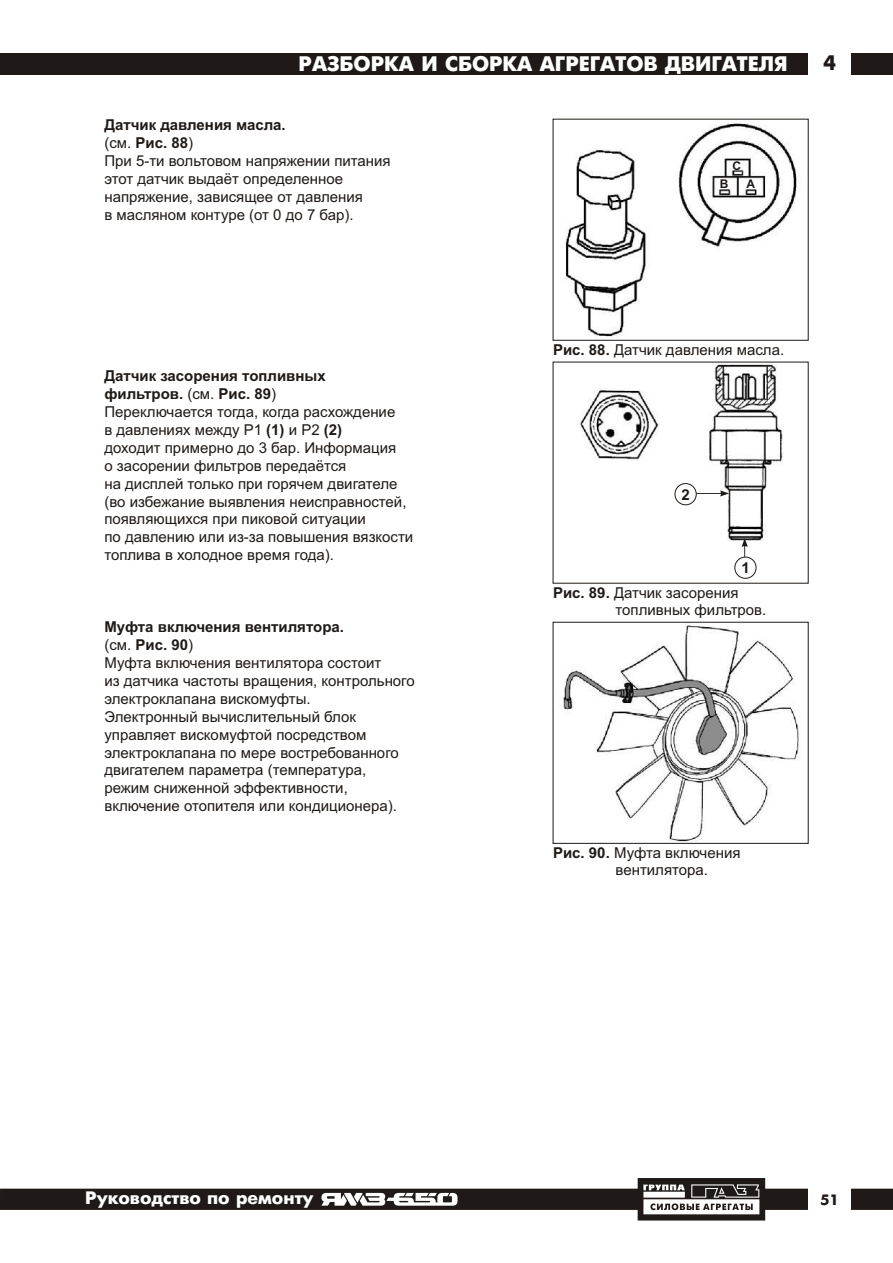
<style>
.page{position:relative;width:893px;height:1263px;background:#fff}
.page>*{position:absolute;margin:0;border:0;box-sizing:border-box;transform-origin:0 0}
.t1{font:700 21px "Futuris";color:#fff}
.t2{font:700 21px "Futuris";color:#1f1a17}
.t3{font:700 18px "Futuris";color:#fff}
.t4{font:15px/17.9px "Arial";color:#1f1a17}
.t5{font:700 15px "Futuris";color:#1f1a17}
.t6{font:700 15px "Arial";color:#1f1a17}
.t7{font:700 12px "Arial";color:#1f1a17}
.s1{font-weight:700}
</style>
<div class="page">
<div style="left:0;top:53px;width:893px;height:21px;background:#1f1a17"></div>
<div style="left:0;top:1189px;width:893px;height:21px;background:#1f1a17"></div>
<svg style="left:638px;top:1178px;width:127px;height:42px"></svg>
<svg style="left:321px;top:1193px;width:136px;height:13px"></svg>
<div style="left:808px;top:1185px;width:42px;height:28px;background:#fff"></div>
<div style="left:808px;top:51px;width:42px;height:26px;background:#fff"></div>
<img style="left:576px;top:364px;width:207px;height:177px">
<img style="left:562px;top:624px;width:238px;height:218px">
<img style="left:565px;top:123px;width:232px;height:214px">
<svg style="left:672px;top:482px;width:57px;height:26px"></svg>
<svg style="left:733px;top:538px;width:26px;height:41px"></svg>
<h1 class="t1" style="left:299px;top:56px;width:491px">РАЗБОРКА И СБОРКА АГРЕГАТОВ ДВИГАТЕЛЯ</h1>
<h1 class="t2" style="left:823px;top:55px;width:14px">4</h1>
<p class="t4" style="left:104px;top:117px;width:288px"><span class="s1">Датчик давления масла.<br></span>(см. <span class="s1">Рис. 88</span>)<br>При 5-ти вольтовом напряжении питания этот датчик выдаёт определенное напряжение, зависящее от давления<br>в масляном контуре (от 0 до 7 бар).</p>
<p class="t4" style="left:104px;top:368px;width:310px"><span class="s1">Датчик засорения топливных<br>фильтров.</span> (см. <span class="s1">Рис. 89</span>)<br>Переключается тогда, когда расхождение<br>в давлениях между Р1 <span class="s1">(1)</span> и Р2 <span class="s1">(2)<br></span>доходит примерно до 3 бар. Информация<br>о засорении фильтров передаётся<br>на дисплей только при горячем двигателе (во избежание выявления неисправностей, появляющихся при пиковой ситуации<br>по давлению или из-за повышения вязкости топлива в холодное время года).</p>
<p class="t4" style="left:104px;top:619px;width:312px"><span class="s1">Муфта включения вентилятора.<br></span>(см. <span class="s1">Рис. 90</span>)<br>Муфта включения вентилятора состоит<br>из датчика частоты вращения, контрольного электроклапана вискомуфты.<br>Электронный вычислительный блок управляет вискомуфтой посредством электроклапана по мере востребованного двигателем параметра (температура, режим сниженной эффективности, включение отопителя или кондиционера).</p>
<p class="t7" style="left:732px;top:161px;width:10px">С</p>
<p class="t7" style="left:720px;top:180px;width:10px">В</p>
<p class="t7" style="left:746px;top:180px;width:10px">А</p>
<p class="t4" style="left:553px;top:342px;width:233px"><span class="s1">Рис. 88.</span> Датчик давления масла.</p>
<p class="t6" style="left:681px;top:489px;width:10px">2</p>
<p class="t6" style="left:742px;top:562px;width:10px">1</p>
<p class="t4" style="left:616px;top:586px;width:152px;line-height:16.8px;text-indent:-63px"><span class="s1">Рис. 89.</span> Датчик засорения топливных фильтров.</p>
<p class="t4" style="left:616px;top:846px;width:126px;line-height:16.8px;text-indent:-63px"><span class="s1">Рис. 90.</span> Муфта включения вентилятора.</p>
<p class="t3" style="left:85px;top:1190px;width:230px">Руководство по ремонту</p>
<p class="t5" style="left:821px;top:1193px;width:19px">51</p>
</div>
